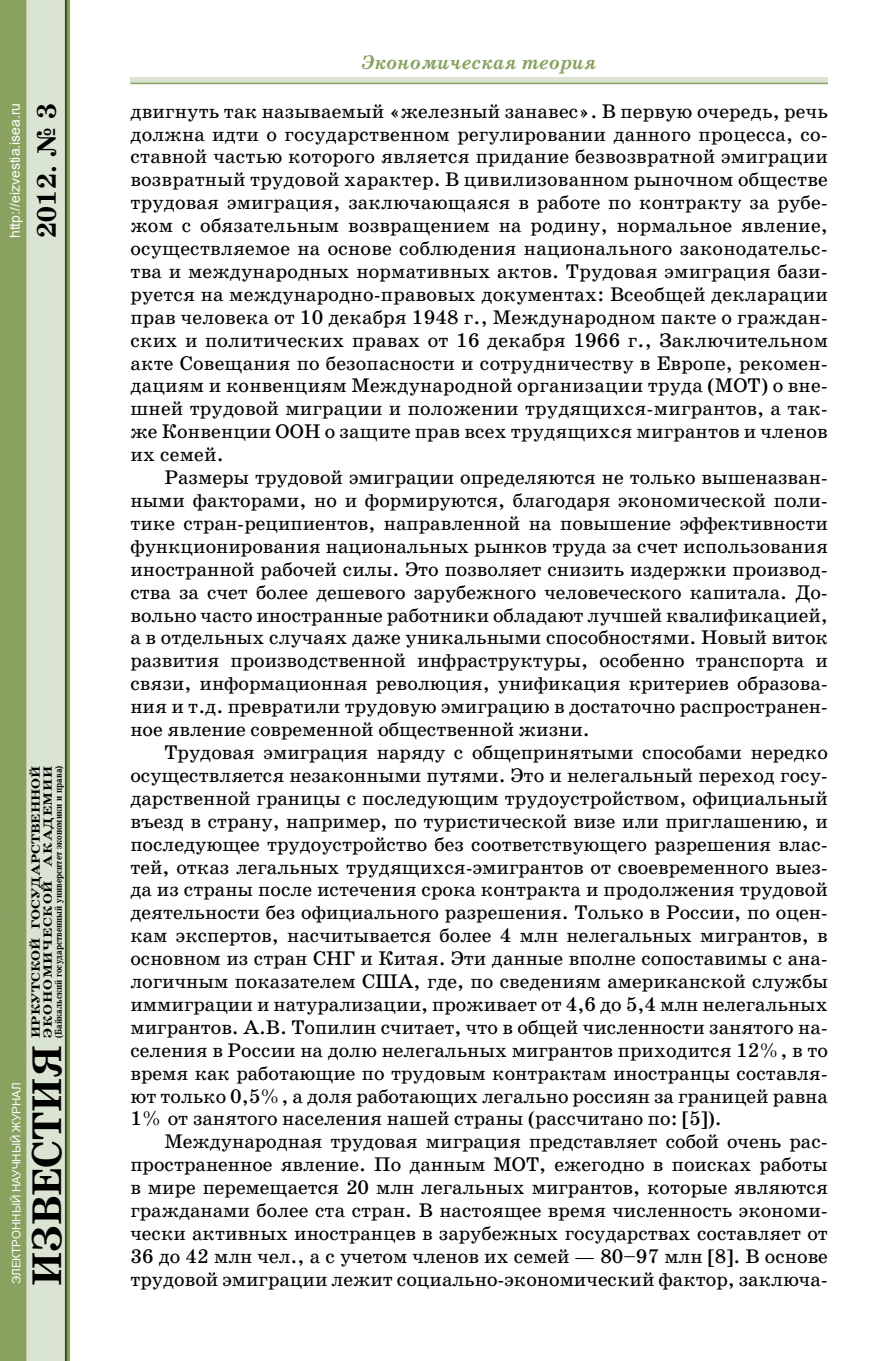
<style>
.page{position:relative;width:896px;height:1361px;background:#fff}
.page>*{position:absolute;margin:0;border:0;box-sizing:border-box;transform-origin:0 0}
.t1{font:700 42px "School Book C";color:#000}
.t2{font:700 27px "School Book C";color:#000}
.t3{font:20px/22.8px "School Book C";color:#000;text-align:justify}
.t4{font:italic 700 20px "School Book C";color:#89a260}
.t5{font:14px "Arial";color:#fff}
.t6{font:700 12px/12px "School Book C";color:#000;scale:1.25 1}
.t7{font:11.6px "Arial";color:#fff}
.t8{font:700 10px "School Book C";color:#000;scale:.85 1}
</style>
<div class="page">
<img style="left:0;top:0;width:70px;height:1361px">
<svg style="left:130px;top:77px;width:698px;height:6px;background:#d6e0cd"></svg>
<hr style="left:130px;top:83px;width:698px;height:1px;background:#89a260">
<p class="t5" style="left:6px;top:238px;width:137px;rotate:-90deg">http://eizvestia.isea.ru</p>
<h2 class="t2" style="left:32px;top:238px;width:136px;rotate:-90deg">2012. № 3</h2>
<p class="t7" style="left:9px;top:1284px;width:203px;rotate:-90deg">ЭЛЕКТРОННЫЙ НАУЧНЫЙ ЖУРНАЛ</p>
<p class="t6" style="left:30px;top:1037px;width:219px;rotate:-90deg">ИРКУТСКОЙ ГОСУДАРСТВЕННОЙ<br>ЭКОНОМИЧЕСКОЙ АКАДЕМИИ</p>
<p class="t8" style="left:53px;top:1037px;width:322px;rotate:-90deg">(Байкальский государственный университет экономики и права)</p>
<h1 class="t1" style="left:23px;top:1286px;width:243px;rotate:-90deg">ИЗВЕСТИЯ</h1>
<p class="t4" style="left:361px;top:51px;width:237px">Экономическая теория</p>
<p class="t3" style="left:130px;top:100px;width:699px">двигнуть так называемый «железный занавес». В первую очередь, речь должна идти о государственном регулировании данного процесса, со&shy;ставной частью которого является придание безвозвратной эмиграции возвратный трудовой характер. В цивилизованном рыночном обществе трудовая эмиграция, заключающаяся в работе по контракту за рубе&shy;жом с обязательным возвращением на родину, нормальное явление, осуществляемое на основе соблюдения национального законодательс&shy;тва и международных нормативных актов. Трудовая эмиграция бази&shy;руется на международно-правовых документах: Всеобщей декларации прав человека от 10 декабря 1948 г., Международном пакте о граждан&shy;ских и политических правах от 16 декабря 1966 г., Заключительном акте Совещания по безопасности и сотрудничеству в Европе, рекомен&shy;дациям и конвенциям Международной организации труда (МОТ) о вне&shy;шней трудовой миграции и положении трудящихся-мигрантов, а так&shy;же Конвенции ООН о защите прав всех трудящихся мигрантов и членов их семей.</p>
<p class="t3" style="left:130px;top:466px;width:699px;text-indent:34px">Размеры трудовой эмиграции определяются не только вышеназван&shy;ными факторами, но и формируются, благодаря экономической поли&shy;тике стран-реципиентов, направленной на повышение эффективности функционирования национальных рынков труда за счет использования иностранной рабочей силы. Это позволяет снизить издержки производ&shy;ства за счет более дешевого зарубежного человеческого капитала. До&shy;вольно часто иностранные работники обладают лучшей квалификацией, а в отдельных случаях даже уникальными способностями. Новый виток развития производственной инфраструктуры, особенно транспорта и связи, информационная революция, унификация критериев образова&shy;ния и т.д. превратили трудовую эмиграцию в достаточно распространен&shy;ное явление современной общественной жизни.</p>
<p class="t3" style="left:130px;top:741px;width:699px;text-indent:34px">Трудовая эмиграция наряду с общепринятыми способами нередко осуществляется незаконными путями. Это и нелегальный переход госу&shy;дарственной границы с последующим трудоустройством, официальный въезд в страну, например, по туристической визе или приглашению, и последующее трудоустройство без соответствующего разрешения влас&shy;тей, отказ легальных трудящихся-эмигрантов от своевременного выез&shy;да из страны после истечения срока контракта и продолжения трудовой деятельности без официального разрешения. Только в России, по оцен&shy;кам экспертов, насчитывается более 4 млн нелегальных мигрантов, в основном из стран СНГ и Китая. Эти данные вполне сопоставимы с ана&shy;логичным показателем США, где, по сведениям американской службы иммиграции и натурализации, проживает от 4,6 до 5,4 млн нелегальных мигрантов. А.В. Топилин считает, что в общей численности занятого на&shy;селения в России на долю нелегальных мигрантов приходится 12%, в то время как работающие по трудовым контрактам иностранцы составля&shy;ют только 0,5%, а доля работающих легально россиян за границей равна 1% от занятого населения нашей страны (рассчитано по: [5]).</p>
<p class="t3" style="left:130px;top:1130px;width:699px;text-indent:34px">Международная трудовая миграция представляет собой очень рас&shy;пространенное явление. По данным МОТ, ежегодно в поисках работы в мире перемещается 20 млн легальных мигрантов, которые являются гражданами более ста стран. В настоящее время численность экономи&shy;чески активных иностранцев в зарубежных государствах составляет от 36 до 42 млн чел., а с учетом членов их семей — 80–97 млн [8]. В основе трудовой эмиграции лежит социально-экономический фактор, заключа-</p>
</div>
